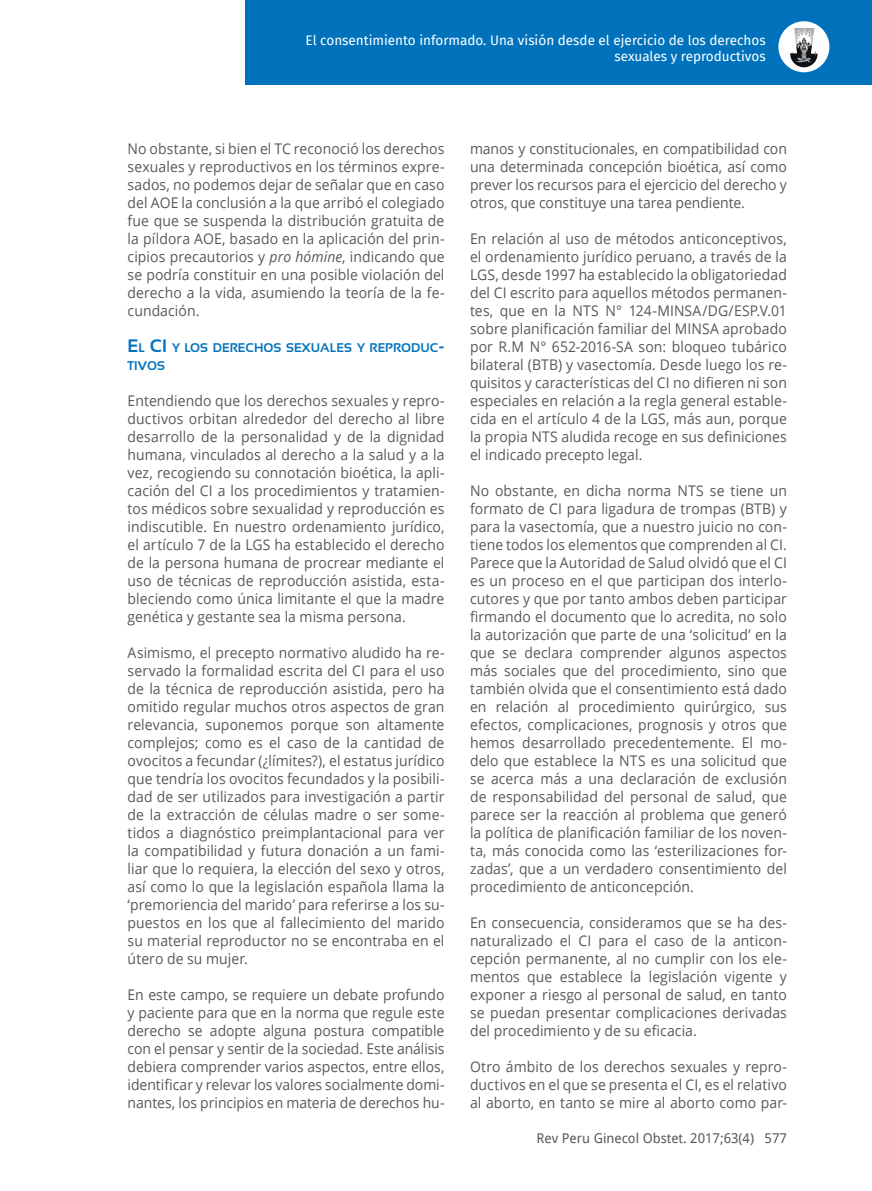
<style>
.page{position:relative;width:872px;height:1191px;background:#fff}
.page>*{position:absolute;margin:0;border:0;box-sizing:border-box;transform-origin:0 0}
.t1{font:14.7px/18px "Open Sans";letter-spacing:.005em;color:#57585a;text-align:justify;scale:.95 1}
.t2{font:13.5px/16.2px "Fira Sans";color:#fff;text-align:right}
.t3{font:13.5px "Droid Sans";color:#57585a}
.t4{font:700 12.6px/18px "Sansation";color:#0072bc}
.s1{font-style:italic}
.s2{font-size:18px}
</style>
<div class="page">
<div style="left:246px;top:0;width:626px;height:85px;background:#0072bc"></div>
<div style="left:778px;top:21px;width:51px;height:51px;background:#fff;border-radius:50%"></div>
<svg style="left:790px;top:28px;width:28px;height:40px"></svg>
<p class="t2" style="left:306px;top:31px;width:461px">El consentimiento informado. Una visión desde el ejercicio de los derechos sexuales y reproductivos</p>
<p class="t1" style="left:128px;top:139px;width:335px">No obstante, si bien el TC reconoció los derechos sexuales y reproductivos en los términos expre&shy;sados, no podemos dejar de señalar que en caso del AOE la conclusión a la que arribó el colegiado fue que se suspenda la distribución gratuita de la píldora AOE, basado en la aplicación del prin&shy;cipios precautorios y <span class="s1">pro hómine</span>, indicando que se podría constituir en una posible violación del derecho a la vida, asumiendo la teoría de la fe&shy;cundación.</p>
<p class="t4" style="left:128px;top:339px;width:318px"><span class="s2">E</span>L <span class="s2">CI</span> Y LOS DERECHOS SEXUALES Y REPRODUC<span class="s2">-<br></span>TIVOS</p>
<p class="t1" style="left:128px;top:391px;width:335px">Entendiendo que los derechos sexuales y repro&shy;ductivos orbitan alrededor del derecho al libre desarrollo de la personalidad y de la dignidad humana, vinculados al derecho a la salud y a la vez, recogiendo su connotación bioética, la apli&shy;cación del CI a los procedimientos y tratamien&shy;tos médicos sobre sexualidad y reproducción es indiscutible. En nuestro ordenamiento jurídico, el artículo 7 de la LGS ha establecido el derecho de la persona humana de procrear mediante el uso de técnicas de reproducción asistida, esta&shy;bleciendo como única limitante el que la madre genética y gestante sea la misma persona.</p>
<p class="t1" style="left:128px;top:643px;width:335px">Asimismo, el precepto normativo aludido ha re&shy;servado la formalidad escrita del CI para el uso de la técnica de reproducción asistida, pero ha omitido regular muchos otros aspectos de gran relevancia, suponemos porque son altamente complejos; como es el caso de la cantidad de ovocitos a fecundar (¿límites?), el estatus jurídico que tendría los ovocitos fecundados y la posibili&shy;dad de ser utilizados para investigación a partir de la extracción de células madre o ser some&shy;tidos a diagnóstico preimplantacional para ver la compatibilidad y futura donación a un fami&shy;liar que lo requiera, la elección del sexo y otros, así como lo que la legislación española llama la ‘premoriencia del marido’ para referirse a los su&shy;puestos en los que al fallecimiento del marido su material reproductor no se encontraba en el útero de su mujer.</p>
<p class="t1" style="left:128px;top:985px;width:335px">En este campo, se requiere un debate profundo y paciente para que en la norma que regule este derecho se adopte alguna postura compatible con el pensar y sentir de la sociedad. Este análisis debiera comprender varios aspectos, entre ellos, identificar y relevar los valores socialmente domi&shy;nantes, los principios en materia de derechos hu-</p>
<p class="t1" style="left:470px;top:139px;width:335px">manos y constitucionales, en compatibilidad con una determinada concepción bioética, así como prever los recursos para el ejercicio del derecho y otros, que constituye una tarea pendiente.</p>
<p class="t1" style="left:470px;top:229px;width:335px">En relación al uso de métodos anticonceptivos, el ordenamiento jurídico peruano, a través de la LGS, desde 1997 ha establecido la obligatoriedad del CI escrito para aquellos métodos permanen&shy;tes, que en la NTS N° 124-MINSA/DG/ESP.V.01 sobre planificación familiar del MINSA aprobado por R.M N° 652-2016-SA son: bloqueo tubárico bilateral (BTB) y vasectomía. Desde luego los re&shy;quisitos y características del CI no difieren ni son especiales en relación a la regla general estable&shy;cida en el artículo 4 de la LGS, más aun, porque la propia NTS aludida recoge en sus definiciones el indicado precepto legal.</p>
<p class="t1" style="left:470px;top:481px;width:335px">No obstante, en dicha norma NTS se tiene un formato de CI para ligadura de trompas (BTB) y para la vasectomía, que a nuestro juicio no con&shy;tiene todos los elementos que comprenden al CI.<br>Parece que la Autoridad de Salud olvidó que el CI es un proceso en el que participan dos interlo&shy;cutores y que por tanto ambos deben participar firmando el documento que lo acredita, no solo la autorización que parte de una ‘solicitud’ en la que se declara comprender algunos aspectos más sociales que del procedimiento, sino que también olvida que el consentimiento está dado en relación al procedimiento quirúrgico, sus efectos, complicaciones, prognosis y otros que hemos desarrollado precedentemente. El mo&shy;delo que establece la NTS es una solicitud que se acerca más a una declaración de exclusión de responsabilidad del personal de salud, que parece ser la reacción al problema que generó la política de planificación familiar de los noven&shy;ta, más conocida como las ‘esterilizaciones for&shy;zadas’, que a un verdadero consentimiento del procedimiento de anticoncepción.</p>
<p class="t1" style="left:470px;top:913px;width:335px">En consecuencia, consideramos que se ha des&shy;naturalizado el CI para el caso de la anticon&shy;cepción permanente, al no cumplir con los ele&shy;mentos que establece la legislación vigente y exponer a riesgo al personal de salud, en tanto se puedan presentar complicaciones derivadas del procedimiento y de su eficacia.</p>
<p class="t1" style="left:470px;top:1057px;width:335px">Otro ámbito de los derechos sexuales y repro&shy;ductivos en el que se presenta el CI, es el relativo al aborto, en tanto se mire al aborto como par-</p>
<p class="t3" style="left:536px;top:1128px;width:252px">Rev Peru Ginecol Obstet. 2017;63(4) 577</p>
</div>
